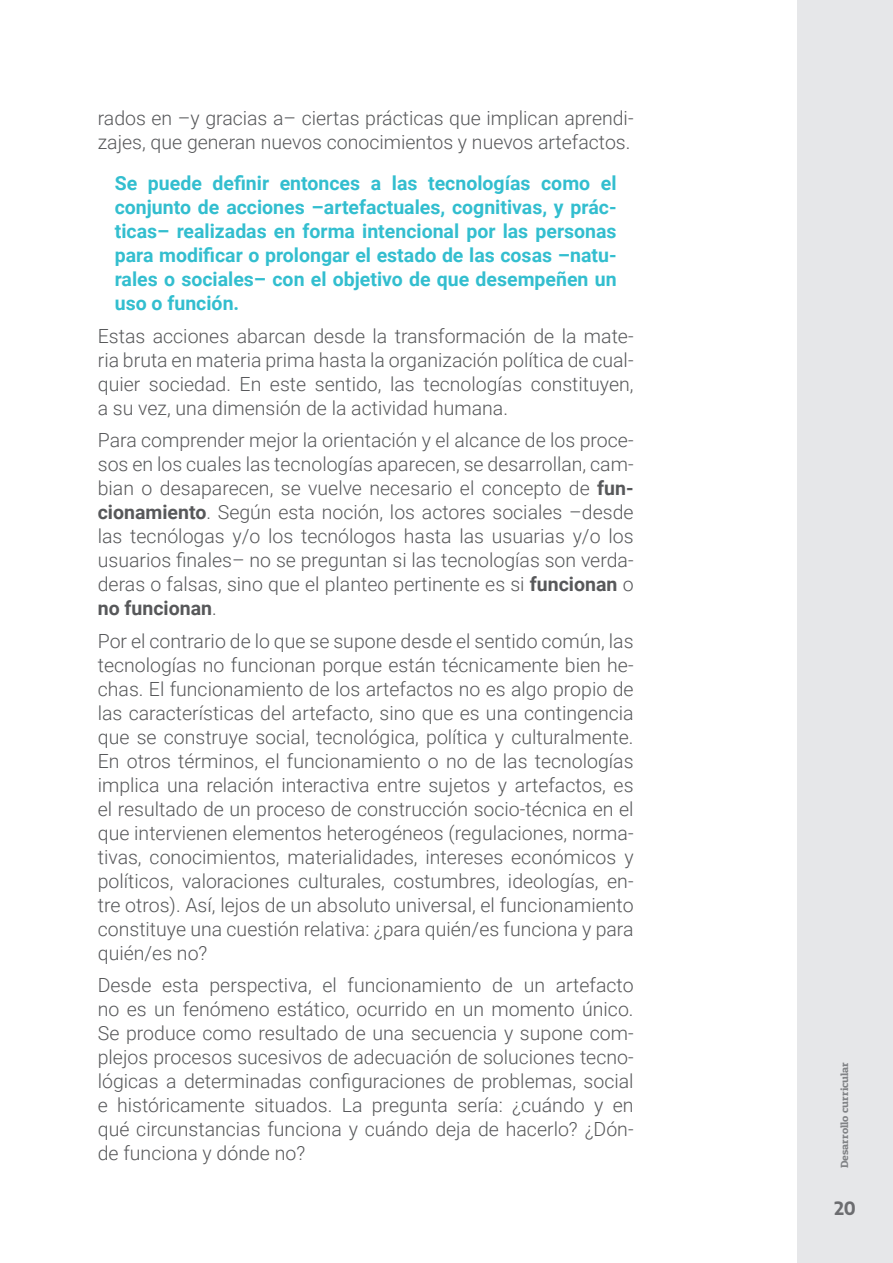
<style>
.page{position:relative;width:893px;height:1263px;background:#fff}
.page>*{position:absolute;margin:0;border:0;box-sizing:border-box;transform-origin:0 0}
.tEXTO{font:300 19.5px/24px "Roboto";color:#57585a;text-align:justify}
.destacado{font:700 19.5px/24px "Roboto";color:#33becf;text-align:justify}
.t1{font:700 18px "Encode Sans";color:#6c6d70}
.t2{font:10.5px "Patua One";color:#808285;scale:1.12 1}
.s1{font-weight:700}
</style>
<div class="page">
<div style="left:797px;top:0;width:96px;height:1263px;background:#e6e7e9"></div>
<p class="tEXTO" style="left:98px;top:106px;width:537px">rados en –y gracias a– ciertas prácticas que implican aprendi&shy;zajes, que generan nuevos conocimientos y nuevos artefactos.</p>
<p class="destacado" style="left:115px;top:171px;width:503px">Se puede definir entonces a las tecnologías como el conjunto de acciones –artefactuales, cognitivas, y prác&shy;ticas– realizadas en forma intencional por las personas para modificar o prolongar el estado de las cosas –natu&shy;rales o sociales– con el objetivo de que desempeñen un uso o función.</p>
<p class="tEXTO" style="left:98px;top:323px;width:537px">Estas acciones abarcan desde la transformación de la mate&shy;ria bruta en materia prima hasta la organización política de cual&shy;quier sociedad. En este sentido, las tecnologías constituyen, a su vez, una dimensión de la actividad humana.</p>
<p class="tEXTO" style="left:98px;top:428px;width:537px">Para comprender mejor la orientación y el alcance de los proce&shy;sos en los cuales las tecnologías aparecen, se desarrollan, cam&shy;bian o desaparecen, se vuelve necesario el concepto de <span class="s1">fun&shy;cionamiento</span>. Según esta noción, los actores sociales –desde las tecnólogas y/o los tecnólogos hasta las usuarias y/o los usuarios finales– no se preguntan si las tecnologías son verda&shy;deras o falsas, sino que el planteo pertinente es si <span class="s1">funcionan</span> o <span class="s1">no funcionan</span>.</p>
<p class="tEXTO" style="left:98px;top:628px;width:537px">Por el contrario de lo que se supone desde el sentido común, las tecnologías no funcionan porque están técnicamente bien he&shy;chas. El funcionamiento de los artefactos no es algo propio de las características del artefacto, sino que es una contingencia que se construye social, tecnológica, política y culturalmente.<br>En otros términos, el funcionamiento o no de las tecnologías implica una relación interactiva entre sujetos y artefactos, es el resultado de un proceso de construcción socio-técnica en el que intervienen elementos heterogéneos (regulaciones, norma&shy;tivas, conocimientos, materialidades, intereses económicos y políticos, valoraciones culturales, costumbres, ideologías, en&shy;tre otros). Así, lejos de un absoluto universal, el funcionamiento constituye una cuestión relativa: ¿para quién/es funciona y para quién/es no?</p>
<p class="tEXTO" style="left:98px;top:973px;width:537px">Desde esta perspectiva, el funcionamiento de un artefacto no es un fenómeno estático, ocurrido en un momento único.<br>Se produce como resultado de una secuencia y supone com&shy;plejos procesos sucesivos de adecuación de soluciones tecno&shy;lógicas a determinadas configuraciones de problemas, social e históricamente situados. La pregunta sería: ¿cuándo y en qué circunstancias funciona y cuándo deja de hacerlo? ¿Dón&shy;de funciona y dónde no?</p>
<p class="t2" style="left:838px;top:1168px;width:96px;rotate:-90deg">Desarrollo curricular</p>
<p class="t1" style="left:834px;top:1194px;width:23px">20</p>
</div>
